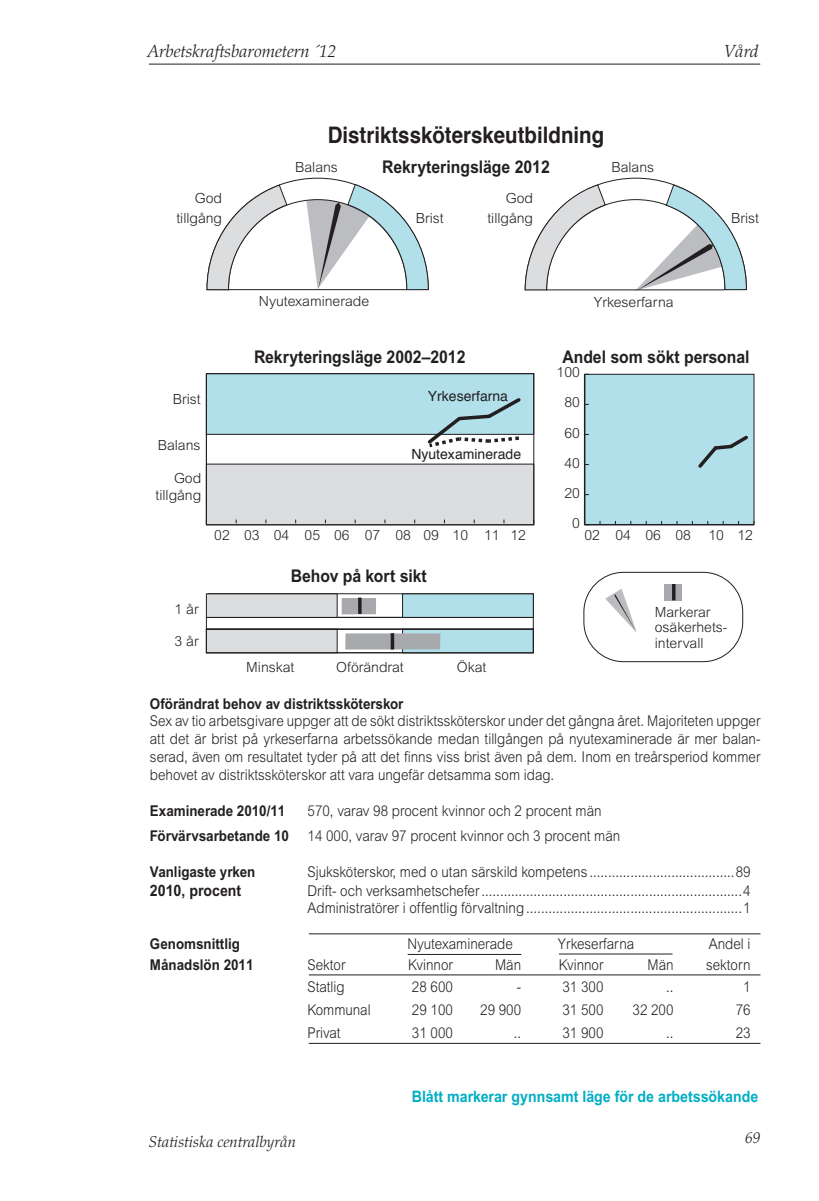
<style>
.page{position:relative;width:819px;height:1201px;background:#fff}
.page>*{position:absolute;margin:0;border:0;box-sizing:border-box;transform-origin:0 0}
.t1{font:700 22.75px "Helvetica";color:#231f20;scale:.9 1}
.t2{font:700 17.5px "Arial";color:#231f20;scale:.9 1}
.t3{font:italic 300 17.5px "Palatino";color:#231f20}
.Lönetab_rubrik{font:700 15.75px "Arial";color:#00aec5;scale:.9 1}
.t4{font:italic 300 15.75px "Palatino";color:#231f20}
.behovsbrödtext{font:700 15.75px "Arial";color:#231f20;scale:.9 1}
.behovsbrödtext-2{font:300 14.88px/17.8px "Arial";color:#231f20;text-align:justify;scale:.9 1}
.behovstext{font:700 14.88px "Arial";color:#231f20;scale:.9 1}
.behovsbrödtext-3{font:700 14.88px "Arial";color:#231f20;scale:.9 1}
.t5{font:300 14px/19.2px "Arial";color:#231f20;text-align:right}
.t6{font:14px "Helvetica";color:#231f20}
</style>
<div class="page">
<hr style="left:149px;top:64px;width:611px;height:1px;background:#231f20">
<hr style="left:309px;top:933px;width:451px;height:1px;background:#231f20">
<hr style="left:309px;top:974px;width:451px;height:1px;background:#231f20">
<hr style="left:309px;top:1042px;width:451px;height:1px;background:#231f20">
<hr style="left:407px;top:954px;width:114px;height:1px;background:#231f20">
<hr style="left:559px;top:953px;width:113px;height:1px;background:#231f20">
<div style="left:584px;top:374px;width:170px;height:150px;background:#b1e0ea"></div>
<div style="left:584px;top:374px;width:170px;height:151px;border:1px solid #231f20"></div>
<svg style="left:337px;top:631px;width:65px;height:20px"></svg>
<div style="left:206px;top:629px;width:131px;height:24px;background:#dcdddf"></div>
<div style="left:402px;top:629px;width:131px;height:24px;background:#b1e0ea"></div>
<div style="left:583px;top:572px;width:160px;height:90px;border:1px solid #231f20;border-radius:40px"></div>
<div style="left:208px;top:593px;width:325px;height:24px;border:1px solid #231f20"></div>
<div style="left:206px;top:594px;width:131px;height:23px;background:#dcdddf"></div>
<div style="left:206px;top:593px;width:131px;height:25px;border:1px solid #231f20"></div>
<div style="left:402px;top:594px;width:131px;height:23px;background:#b1e0ea"></div>
<div style="left:402px;top:593px;width:131px;height:25px;border:1px solid #231f20"></div>
<div style="left:342px;top:598px;width:34px;height:16px;background:#a8a9ad"></div>
<div style="left:206px;top:373px;width:327px;height:61px;background:#b1e0ea"></div>
<div style="left:206px;top:373px;width:328px;height:62px;border:1px solid #231f20"></div>
<div style="left:206px;top:464px;width:327px;height:61px;background:#dcdddf"></div>
<div style="left:206px;top:629px;width:327px;height:24px;border:1px solid #231f20"></div>
<div style="left:206px;top:617px;width:327px;height:12px;border:1px solid #231f20"></div>
<svg style="left:424px;top:398px;width:99px;height:50px"></svg>
<div style="left:664px;top:583px;width:18px;height:17px;background:#a8a9ad"></div>
<hr style="left:672px;top:584px;width:3px;height:16px;background:#231f20">
<svg style="left:605px;top:589px;width:32px;height:44px"></svg>
<div style="left:345px;top:633px;width:95px;height:16px;background:#a8a9ad"></div>
<svg style="left:390px;top:633px;width:4px;height:16px"></svg>
<div style="left:206px;top:373px;width:328px;height:152px;border:1px solid #231f20"></div>
<svg style="left:206px;top:177px;width:223px;height:113px"></svg>
<svg style="left:524px;top:178px;width:223px;height:113px"></svg>
<hr style="left:525px;top:289px;width:199px;height:1px;background:#231f20">
<hr style="left:584px;top:524px;width:170px;height:1px;background:#231f20">
<hr style="left:584px;top:374px;width:1px;height:150px;background:#231f20">
<svg style="left:698px;top:435px;width:50px;height:33px"></svg>
<hr style="left:358px;top:597px;width:3px;height:17px;background:#231f20">
<p class="t3" style="left:147px;top:41px;width:190px">Arbetskraftsbarometern ´12</p>
<p class="t3" style="left:724px;top:41px;width:36px">Vård</p>
<p class="t5" style="left:176px;top:189px;width:47px">God tillgång</p>
<p class="t5" style="left:173px;top:389px;width:29px">Brist</p>
<p class="t5" style="left:158px;top:435px;width:44px">Balans</p>
<p class="t5" style="left:155px;top:470px;width:47px;line-height:16.8px">God tillgång</p>
<p class="t1" style="left:328px;top:116px;width:309px">Distriktssköterskeutbildning</p>
<p class="t5" style="left:295px;top:157px;width:44px">Balans</p>
<p class="t2" style="left:382px;top:157px;width:188px">Rekryteringsläge 2012</p>
<p class="t5" style="left:416px;top:208px;width:29px">Brist</p>
<p class="t5" style="left:487px;top:189px;width:47px">God tillgång</p>
<p class="t5" style="left:611px;top:157px;width:44px">Balans</p>
<p class="t5" style="left:259px;top:291px;width:112px">Nyutexaminerade</p>
<p class="t5" style="left:593px;top:292px;width:81px">Yrkeserfarna</p>
<p class="t5" style="left:731px;top:208px;width:29px">Brist</p>
<p class="t2" style="left:254px;top:346px;width:236px">Rekryteringsläge 2002–2012</p>
<p class="t2" style="left:562px;top:346px;width:209px">Andel som sökt personal</p>
<p class="t5" style="left:556px;top:363px;width:25px">100</p>
<p class="t6" style="left:428px;top:385px;width:82px">Yrkeserfarna</p>
<p class="t6" style="left:411px;top:443px;width:111px">Nyutexaminerade</p>
<p class="t5" style="left:564px;top:393px;width:17px">80</p>
<p class="t5" style="left:564px;top:423px;width:17px">60</p>
<p class="t5" style="left:564px;top:453px;width:17px">40</p>
<p class="t5" style="left:564px;top:483px;width:17px">20</p>
<p class="t5" style="left:572px;top:513px;width:9px">0</p>
<p class="t5" style="left:214px;top:526px;width:313px">02 03 04 05 06 07 08 09 10 11 12</p>
<p class="t5" style="left:584px;top:525px;width:170px">02 04 06 08 10 12</p>
<p class="t5" style="left:174px;top:599px;width:26px">1 år</p>
<p class="t5" style="left:174px;top:631px;width:26px">3 år</p>
<p class="t2" style="left:291px;top:565px;width:153px">Behov på kort sikt</p>
<p class="t5" style="left:246px;top:658px;width:50px">Minskat</p>
<p class="t5" style="left:336px;top:658px;width:69px">Oförändrat</p>
<p class="t5" style="left:457px;top:658px;width:31px">Ökat</p>
<p class="t5" style="left:654px;top:604px;width:74px;line-height:15.8px;text-align:left">Markerar osäkerhets&shy;intervall</p>
<p class="behovstext" style="left:150px;top:694px;width:283px">Oförändrat behov av distriktssköterskor</p>
<p class="behovsbrödtext-2" style="left:150px;top:712px;width:679px">Sex av tio arbetsgivare uppger att de sökt distriktssköterskor under det gångna året. Majoriteten uppger att det är brist på yrkeserfarna arbetssökande medan tillgången på nyutexaminerade är mer balan&shy;serad, även om resultatet tyder på att det finns viss brist även på dem. Inom en treårsperiod kommer behovet av distriktssköterskor att vara ungefär detsamma som idag.</p>
<p class="behovstext" style="left:150px;top:801px;width:152px">Examinerade 2010/11</p>
<p class="behovsbrödtext-2" style="left:307px;top:801px;width:328px">570, varav 98 procent kvinnor och 2 procent män</p>
<p class="behovstext" style="left:150px;top:827px;width:156px">Förvärvsarbetande 10</p>
<p class="behovsbrödtext-2" style="left:307px;top:826px;width:349px">14 000, varav 97 procent kvinnor och 3 procent män</p>
<p class="behovsbrödtext-3" style="left:150px;top:862px;width:119px">Vanligaste yrken</p>
<p class="behovsbrödtext-2" style="left:307px;top:862px;width:493px">Sjuksköterskor, med o utan särskild kompetens .......................................89</p>
<p class="behovsbrödtext" style="left:150px;top:880px;width:103px">2010, procent</p>
<p class="behovsbrödtext-2" style="left:307px;top:881px;width:493px">Drift- och verksamhetschefer......................................................................4</p>
<p class="behovsbrödtext-2" style="left:307px;top:899px;width:493px">Administratörer i offentlig förvaltning..........................................................1</p>
<p class="behovsbrödtext-3" style="left:150px;top:935px;width:102px">Genomsnittlig</p>
<p class="behovsbrödtext-2" style="left:407px;top:935px;width:119px">Nyutexaminerade</p>
<p class="behovsbrödtext-2" style="left:558px;top:935px;width:86px">Yrkeserfarna</p>
<p class="behovsbrödtext-2" style="left:708px;top:935px;width:48px">Andel i</p>
<p class="behovsbrödtext-3" style="left:150px;top:955px;width:116px">Månadslön 2011</p>
<p class="behovsbrödtext-2" style="left:307px;top:955px;width:44px">Sektor</p>
<p class="behovsbrödtext-2" style="left:408px;top:955px;width:51px">Kvinnor</p>
<p class="behovsbrödtext-2" style="left:495px;top:955px;width:30px">Män</p>
<p class="behovsbrödtext-2" style="left:558px;top:955px;width:51px">Kvinnor</p>
<p class="behovsbrödtext-2" style="left:647px;top:955px;width:30px">Män</p>
<p class="behovsbrödtext-2" style="left:706px;top:955px;width:51px">sektorn</p>
<p class="behovsbrödtext-2" style="left:307px;top:978px;width:43px">Statlig</p>
<p class="behovsbrödtext-2" style="left:412px;top:978px;width:47px">28 600</p>
<p class="behovsbrödtext-2" style="left:516px;top:978px;width:6px">-</p>
<p class="behovsbrödtext-2" style="left:562px;top:978px;width:47px">31 300</p>
<p class="behovsbrödtext-2" style="left:666px;top:978px;width:10px">..</p>
<p class="behovsbrödtext-2" style="left:743px;top:978px;width:10px">1</p>
<p class="behovsbrödtext-2" style="left:307px;top:1001px;width:72px">Kommunal</p>
<p class="behovsbrödtext-2" style="left:412px;top:1001px;width:47px">29 100</p>
<p class="behovsbrödtext-2" style="left:480px;top:1001px;width:47px">29 900</p>
<p class="behovsbrödtext-2" style="left:562px;top:1001px;width:47px">31 500</p>
<p class="behovsbrödtext-2" style="left:632px;top:1001px;width:47px">32 200</p>
<p class="behovsbrödtext-2" style="left:735px;top:1001px;width:18px">76</p>
<p class="behovsbrödtext-2" style="left:307px;top:1023px;width:38px">Privat</p>
<p class="behovsbrödtext-2" style="left:412px;top:1023px;width:47px">31 000</p>
<p class="behovsbrödtext-2" style="left:513px;top:1023px;width:10px">..</p>
<p class="behovsbrödtext-2" style="left:562px;top:1023px;width:47px">31 900</p>
<p class="behovsbrödtext-2" style="left:666px;top:1023px;width:10px">..</p>
<p class="behovsbrödtext-2" style="left:735px;top:1023px;width:18px">23</p>
<p class="Lönetab_rubrik" style="left:412px;top:1087px;width:386px">Blått markerar gynnsamt läge för de arbetssökande</p>
<p class="t4" style="left:149px;top:1132px;width:149px">Statistiska centralbyrån</p>
<p class="t4" style="left:744px;top:1128px;width:17px">69</p>
</div>
